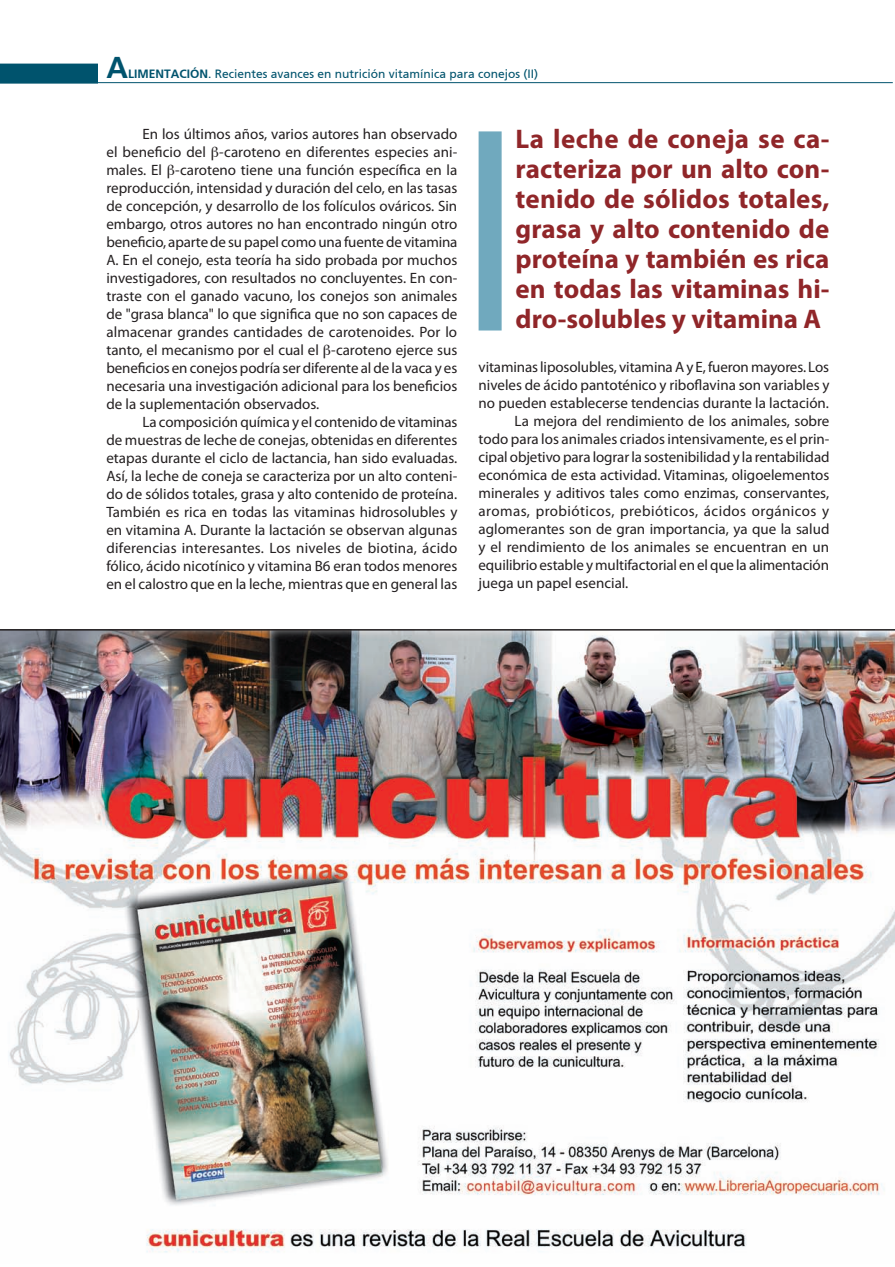
<style>
.page{position:relative;width:895px;height:1267px;background:#fff}
.page>*{position:absolute;margin:0;border:0;box-sizing:border-box;transform-origin:0 0}
.t1{font:700 30px "Frutiger 45";color:#00536d}
.destacados{font:700 27px/30px "Myriad Pro";color:#902629;text-align:justify}
.cuerpo_texto_CU{font:15px/18px "Myriad Pro";color:#231f20;text-align:justify}
.t2{font:12px "Frutiger 55 Roman";color:#00536d}
.s1{font-family:"Frutiger 45";font-weight:700}
</style>
<div class="page">
<hr style="left:0;top:82px;width:893px;height:1px;background:#00536d">
<div style="left:0;top:64px;width:98px;height:18px;background:#00536d"></div>
<img style="left:0;top:630px;width:895px;height:623px">
<hr style="left:0;top:629px;width:895px;height:1px;background:#231f20">
<div style="left:479px;top:131px;width:23px;height:199px;background:#70a9be;border:2px solid #70a9be"></div>
<h1 class="t1" style="left:106px;top:50px;width:23px">A</h1>
<p class="t2" style="left:128px;top:67px;width:412px"><span class="s1">LIMENTACIÓN</span>. Recientes avances en nutrición vitamínica para conejos (II)</p>
<p class="cuerpo_texto_CU" style="left:106px;top:125px;width:353px;text-indent:36px">En los últimos años, varios autores han observado el beneficio del -caroteno en diferentes especies ani&shy;males. El -caroteno tiene una función específica en la reproducción, intensidad y duración del celo, en las tasas de concepción, y desarrollo de los folículos ováricos. Sin embargo, otros autores no han encontrado ningún otro beneficio, aparte de su papel como una fuente de vitamina A. En el conejo, esta teoría ha sido probada por muchos investigadores, con resultados no concluyentes. En con&shy;traste con el ganado vacuno, los conejos son animales de "grasa blanca" lo que significa que no son capaces de almacenar grandes cantidades de carotenoides. Por lo tanto, el mecanismo por el cual el -caroteno ejerce sus beneficios en conejos podría ser diferente al de la vaca y es necesaria una investigación adicional para los beneficios de la suplementación observados.</p>
<p class="cuerpo_texto_CU" style="left:106px;top:413px;width:353px;text-indent:36px">La composición química y el contenido de vitaminas de muestras de leche de conejas, obtenidas en diferentes etapas durante el ciclo de lactancia, han sido evaluadas.<br>Así, la leche de coneja se caracteriza por un alto conteni&shy;do de sólidos totales, grasa y alto contenido de proteína.<br>También es rica en todas las vitaminas hidrosolubles y en vitamina A. Durante la lactación se observan algunas diferencias interesantes. Los niveles de biotina, ácido fólico, ácido nicotínico y vitamina B6 eran todos menores en el calostro que en la leche, mientras que en general las</p>
<p class="destacados" style="left:516px;top:123px;width:315px">La leche de coneja se ca&shy;racteriza por un alto con&shy;tenido de sólidos totales, grasa y alto contenido de proteína y también es rica en todas las vitaminas hi&shy;dro-solubles y vitamina A</p>
<p class="cuerpo_texto_CU" style="left:479px;top:357px;width:352px">vitaminas liposolubles, vitamina A y E, fueron mayores. Los niveles de ácido pantoténico y riboflavina son variables y no pueden establecerse tendencias durante la lactación.</p>
<p class="cuerpo_texto_CU" style="left:479px;top:411px;width:352px;text-indent:36px">La mejora del rendimiento de los animales, sobre todo para los animales criados intensivamente, es el prin&shy;cipal objetivo para lograr la sostenibilidad y la rentabilidad económica de esta actividad. Vitaminas, oligoelementos minerales y aditivos tales como enzimas, conservantes, aromas, probióticos, prebióticos, ácidos orgánicos y aglomerantes son de gran importancia, ya que la salud y el rendimiento de los animales se encuentran en un equilibrio estable y multifactorial en el que la alimentación juega un papel esencial.</p>
</div>
